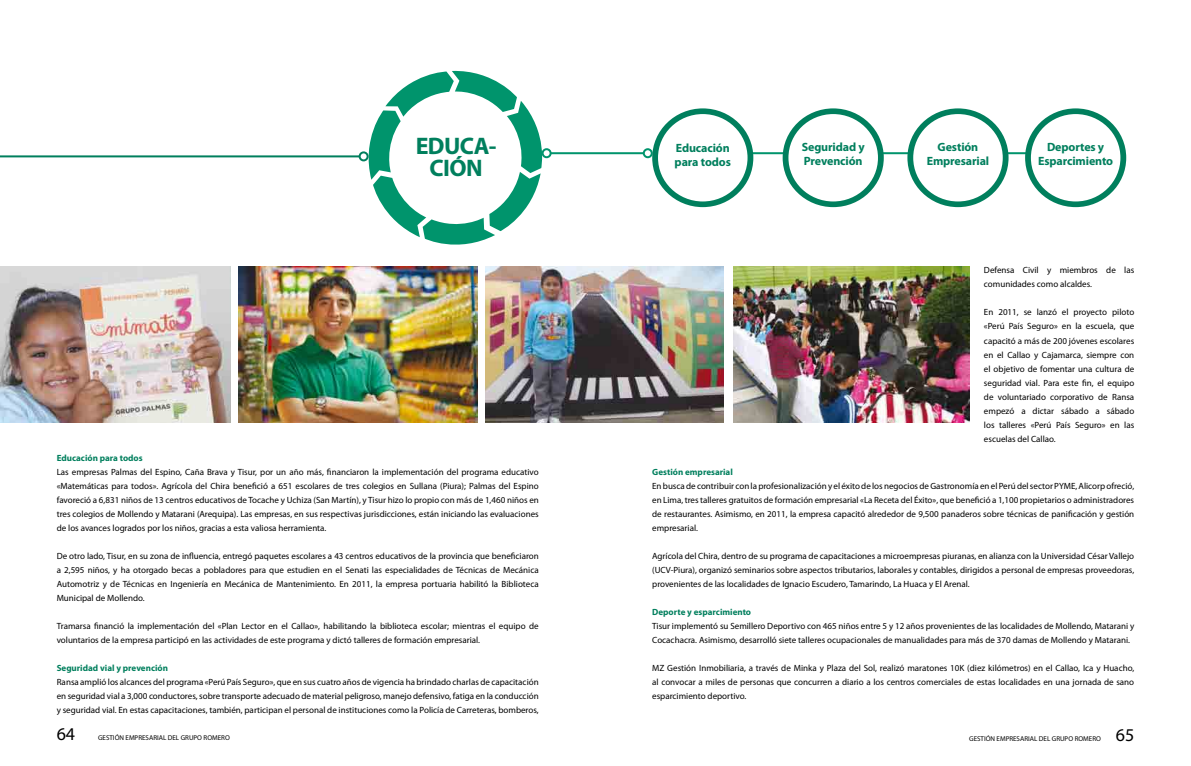
<style>
.page{position:relative;width:1191px;height:766px;background:#fff}
.page>*{position:absolute;margin:0;border:0;box-sizing:border-box;transform-origin:0 0}
.t1{font:700 24px/22px "Myriad Pro";letter-spacing:-.025em;color:#007f5d;text-align:center}
.t2{font:18px "Myriad Pro";color:#000}
.t3{font:700 12px/14px "Myriad Pro";letter-spacing:-.01em;color:#007f5d}
.t4{font:9px/14px "Myriad Pro";color:#000;text-align:justify}
.t5{font:700 9px "Myriad Pro";color:#007f5d}
.t6{font:7px "Myriad Pro";color:#000}
</style>
<div class="page">
<img style="left:733px;top:266px;width:236px;height:156px">
<svg style="left:361px;top:70px;width:187px;height:175px"></svg>
<hr style="left:0;top:155px;width:360px;height:2px;background:#007f5d">
<div style="left:359px;top:151px;width:10px;height:10px;border:2px solid #007f5d;border-radius:50%"></div>
<img style="left:0;top:266px;width:230px;height:156px">
<img style="left:485px;top:266px;width:238px;height:156px">
<img style="left:239px;top:266px;width:239px;height:156px">
<hr style="left:550px;top:152px;width:94px;height:2px;background:#00946c">
<div style="left:541px;top:148px;width:10px;height:10px;border:2px solid #00946c;border-radius:50%"></div>
<div style="left:643px;top:148px;width:10px;height:10px;border:2px solid #00946c;border-radius:50%"></div>
<hr style="left:751px;top:152px;width:33px;height:2px;background:#00946c">
<hr style="left:882px;top:152px;width:28px;height:2px;background:#00946c">
<svg style="left:652px;top:108px;width:101px;height:99px"></svg>
<svg style="left:782px;top:108px;width:101px;height:99px"></svg>
<svg style="left:907px;top:108px;width:219px;height:99px"></svg>
<h1 class="t1" style="left:416px;top:134px;width:82px">EDUCA-<br>CIÓN</h1>
<p class="t5" style="left:57px;top:451px;width:88px">Educación para todos</p>
<p class="t4" style="left:57px;top:464px;width:483px">Las empresas Palmas del Espino, Caña Brava y Tisur, por un año más, financiaron la implementación del programa educativo «Matemáticas para todos». Agrícola del Chira benefició a 651 escolares de tres colegios en Sullana (Piura); Palmas del Espino favoreció a 6,831 niños de 13 centros educativos de Tocache y Uchiza (San Martín), y Tisur hizo lo propio con más de 1,460 niños en tres colegios de Mollendo y Matarani (Arequipa). Las empresas, en sus respectivas jurisdicciones, están iniciando las evaluaciones de los avances logrados por los niños, gracias a esta valiosa herramienta.</p>
<p class="t4" style="left:57px;top:548px;width:483px">De otro lado, Tisur, en su zona de influencia, entregó paquetes escolares a 43 centros educativos de la provincia que beneficiaron a 2,595 niños, y ha otorgado becas a pobladores para que estudien en el Senati las especialidades de Técnicas de Mecánica Automotriz y de Técnicas en Ingeniería en Mecánica de Mantenimiento. En 2011, la empresa portuaria habilitó la Biblioteca Municipal de Mollendo.</p>
<p class="t4" style="left:57px;top:618px;width:483px">Tramarsa financió la implementación del «Plan Lector en el Callao», habilitando la biblioteca escolar; mientras el equipo de voluntarios de la empresa participó en las actividades de este programa y dictó talleres de formación empresarial.</p>
<p class="t5" style="left:57px;top:661px;width:113px">Seguridad vial y prevención</p>
<p class="t4" style="left:57px;top:674px;width:483px">Ransa amplió los alcances del programa «Perú País Seguro», que en sus cuatro años de vigencia ha brindado charlas de capacitación en seguridad vial a 3,000 conductores, sobre transporte adecuado de material peligroso, manejo defensivo, fatiga en la conducción y seguridad vial. En estas capacitaciones, también, participan el personal de instituciones como la Policía de Carreteras, bomberos,</p>
<h3 class="t3" style="left:674px;top:140px;width:58px">Educación para todos</h3>
<h3 class="t3" style="left:801px;top:140px;width:64px">Seguridad y<br>Prevención</h3>
<h3 class="t3" style="left:926px;top:140px;width:64px;text-align:center">Gestión<br>Empresarial</h3>
<h3 class="t3" style="left:1038px;top:140px;width:77px;text-align:center">Deportes y<br>Esparcimiento</h3>
<p class="t4" style="left:984px;top:263px;width:152px">Defensa Civil y miembros de las comunidades como alcaldes.</p>
<p class="t4" style="left:984px;top:305px;width:152px">En 2011, se lanzó el proyecto piloto «Perú País Seguro» en la escuela, que capacitó a más de 200 jóvenes escolares en el Callao y Cajamarca, siempre con el objetivo de fomentar una cultura de seguridad vial. Para este fin, el equipo de voluntariado corporativo de Ransa empezó a dictar sábado a sábado los talleres «Perú País Seguro» en las escuelas del Callao.</p>
<p class="t5" style="left:652px;top:466px;width:82px">Gestión empresarial</p>
<p class="t4" style="left:652px;top:478px;width:483px">En busca de contribuir con la profesionalización y el éxito de los negocios de Gastronomía en el Perú del sector PYME, Alicorp ofreció, en Lima, tres talleres gratuitos de formación empresarial «La Receta del Éxito», que benefició a 1,100 propietarios o administradores de restaurantes. Asimismo, en 2011, la empresa capacitó alrededor de 9,500 panaderos sobre técnicas de panificación y gestión empresarial.</p>
<p class="t4" style="left:652px;top:548px;width:483px">Agrícola del Chira, dentro de su programa de capacitaciones a microempresas piuranas, en alianza con la Universidad César Vallejo (UCV-Piura), organizó seminarios sobre aspectos tributarios, laborales y contables, dirigidos a personal de empresas proveedoras, provenientes de las localidades de Ignacio Escudero, Tamarindo, La Huaca y El Arenal.</p>
<p class="t5" style="left:652px;top:606px;width:100px">Deporte y esparcimiento</p>
<p class="t4" style="left:652px;top:618px;width:483px">Tisur implementó su Semillero Deportivo con 465 niños entre 5 y 12 años provenientes de las localidades de Mollendo, Matarani y<br>Cocachacra. Asimismo, desarrolló siete talleres ocupacionales de manualidades para más de 370 damas de Mollendo y Matarani.</p>
<p class="t4" style="left:652px;top:660px;width:483px">MZ Gestión Inmobiliaria, a través de Minka y Plaza del Sol, realizó maratones 10K (diez kilómetros) en el Callao, Ica y Huacho, al convocar a miles de personas que concurren a diario a los centros comerciales de estas localidades en una jornada de sano esparcimiento deportivo.</p>
<h2 class="t2" style="left:57px;top:722px;width:20px">64</h2>
<p class="t6" style="left:98px;top:733px;width:133px">GESTIÓN EMPRESARIAL DEL GRUPO ROMERO</p>
<p class="t6" style="left:969px;top:733px;width:133px">GESTIÓN EMPRESARIAL DEL GRUPO ROMERO</p>
<h2 class="t2" style="left:1115px;top:723px;width:20px">65</h2>
</div>
